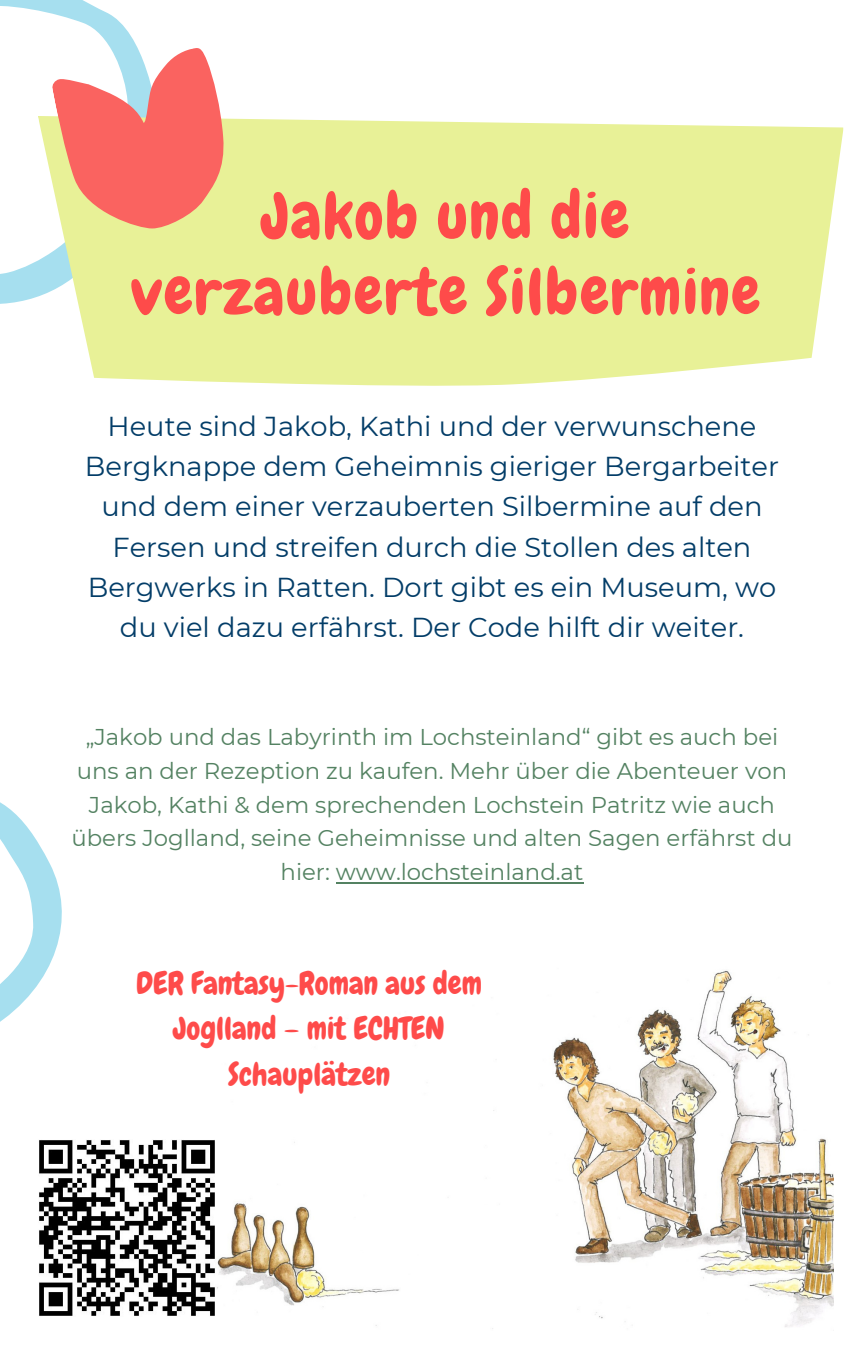
<style>
.page{position:relative;width:864px;height:1350px;background:#fff}
.page>*{position:absolute;margin:0;border:0;box-sizing:border-box;transform-origin:0 0}
.t1{font:64.12px/76px "Chewy";letter-spacing:.025em;color:#fe4b4a;text-align:center}
.t2{font:31.05px/45.4px "Chewy";color:#fe4b4a;text-align:center}
.t3{font:27.22px/40.3px "Montserrat";color:#033d68;text-align:center}
.t4{font:22.72px/33.8px "Montserrat";color:#548262;text-align:center}
</style>
<div class="page">
<svg style="left:0;top:0;width:136px;height:304px"></svg>
<svg style="left:38px;top:45px;width:806px;height:341px;fill:#e8f197"></svg>
<svg style="left:50px;top:45px;width:191px;height:200px"></svg>
<svg style="left:0;top:342px;width:111px;height:680px"></svg>
<img style="left:39px;top:1140px;width:176px;height:176px">
<img style="left:217px;top:970px;width:616px;height:359px">
<hr style="left:336px;top:882px;width:247px;height:2px;background:#548262">
<p class="t1" style="left:131px;top:178px;width:631px">Jakob und die verzauberte Silbermine</p>
<p class="t3" style="left:85px;top:406px;width:696px">Heute sind Jakob, Kathi und der verwunschene Bergknappe dem Geheimnis gieriger Bergarbeiter und dem einer verzauberten Silbermine auf den Fersen und streifen durch die Stollen des alten Bergwerks in Ratten. Dort gibt es ein Museum, wo du viel dazu erfährst. Der Code hilft dir weiter.</p>
<p class="t4" style="left:71px;top:720px;width:723px">„Jakob und das Labyrinth im Lochsteinland“ gibt es auch bei uns an der Rezeption zu kaufen. Mehr über die Abenteuer von Jakob, Kathi &amp; dem sprechenden Lochstein Patritz wie auch übers Joglland, seine Geheimnisse und alten Sagen erfährst du hier: www.lochsteinland.at</p>
<p class="t2" style="left:136px;top:961px;width:347px">DER Fantasy-Roman aus dem<br>Joglland – mit ECHTEN<br>Schauplätzen</p>
</div>
